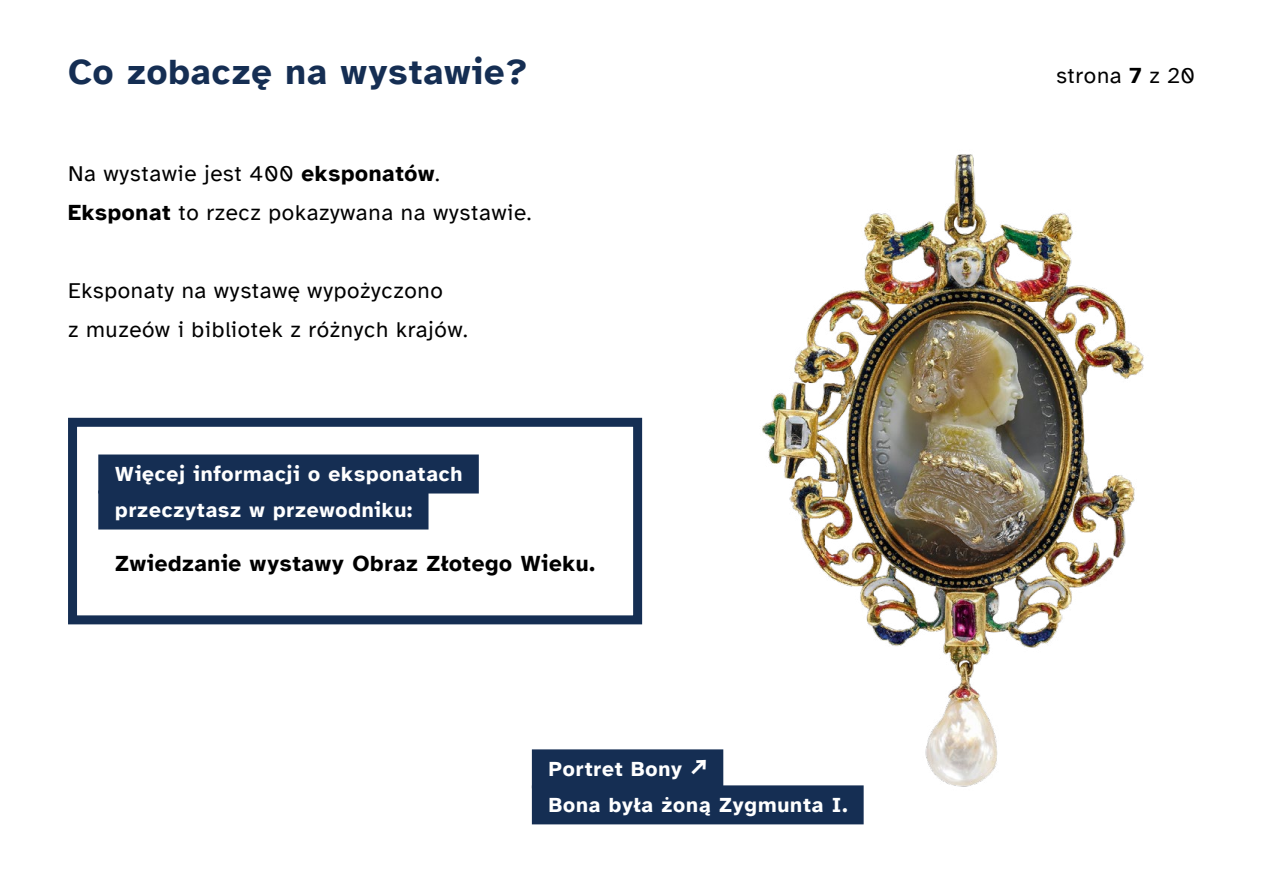
<style>
.page{position:relative;width:1263px;height:893px;background:#fff}
.page>*{position:absolute;margin:0;border:0;box-sizing:border-box;transform-origin:0 0}
.t1{font:700 36px "Atkinson Hyperlegible";letter-spacing:.03em;color:#152e53}
.t2{font:22.5px/39px "Atkinson Hyperlegible";letter-spacing:.03em;color:#000}
.t3{font:700 22.5px "Atkinson Hyperlegible";letter-spacing:.03em;color:#000}
.t4{font:700 21px/36px "Atkinson Hyperlegible";letter-spacing:.04em;color:#fff}
.s1{font-weight:700}
.s2{font-family:"GT Walsheim";font-size:27px}
</style>
<div class="page">
<div style="left:532px;top:749px;width:191px;height:39px;background:#152e53"></div>
<div style="left:532px;top:785px;width:332px;height:39px;background:#152e53"></div>
<img style="left:754px;top:154px;width:390px;height:652px">
<div style="left:98px;top:454px;width:381px;height:39px;background:#152e53"></div>
<div style="left:98px;top:490px;width:330px;height:39px;background:#152e53"></div>
<div style="left:68px;top:418px;width:574px;height:206px;border:9px solid #152e53"></div>
<h1 class="t1" style="left:68px;top:51px;width:461px">Co zobaczę na wystawie?</h1>
<p class="t2" style="left:1056px;top:56px;width:140px">strona <span class="s1">7</span> z 20</p>
<p class="t2" style="left:68px;top:154px;width:465px">Na wystawie jest 400 <span class="s1">eksponatów</span>.<br><span class="s1">Eksponat</span> to rzecz pokazywana na wystawie.</p>
<p class="t2" style="left:68px;top:271px;width:401px">Eksponaty na wystawę wypożyczono<br>z muzeów i bibliotek z różnych krajów.</p>
<p class="t4" style="left:115px;top:456px;width:349px">Więcej informacji o eksponatach przeczytasz w przewodniku:</p>
<p class="t3" style="left:115px;top:550px;width:481px">Zwiedzanie wystawy Obraz Złotego Wieku.</p>
<p class="t4" style="left:549px;top:750px;width:300px">Portret Bony <span class="s2">↗<br></span>Bona była żoną Zygmunta I.</p>
</div>
